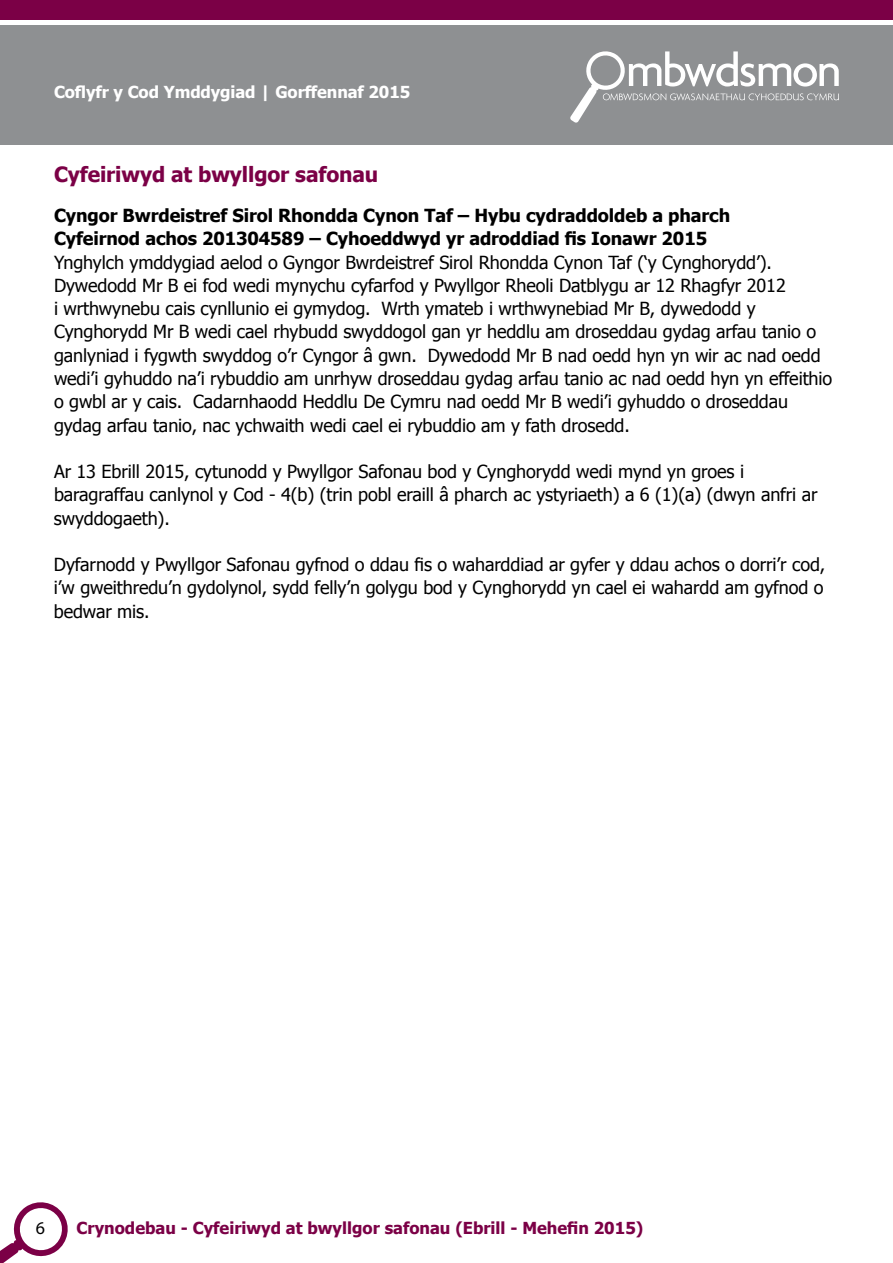
<style>
.page{position:relative;width:893px;height:1263px;background:#fff}
.page>*{position:absolute;margin:0;border:0;box-sizing:border-box;transform-origin:0 0}
.t1{font:700 21px "Tahoma";letter-spacing:-.005em;color:#7b0046}
.t2{font:18px/23.2px "Tahoma";letter-spacing:-.005em;color:#000}
.t3{font:700 18px/23.2px "Tahoma";letter-spacing:-.005em;color:#000}
.t4{font:18px "Myriad Pro";color:#000}
.t5{font:700 16.5px "Tahoma";color:#7b0046}
.t6{font:700 16.5px "Tahoma";letter-spacing:-.005em;color:#fff}
</style>
<div class="page">
<div style="left:0;top:26px;width:893px;height:119px;background:#8e9092"></div>
<div style="left:0;top:0;width:893px;height:20px;background:#7b0046"></div>
<svg style="left:570px;top:51px;width:269px;height:72px"></svg>
<svg style="left:0;top:1202px;width:68px;height:61px"></svg>
<p class="t6" style="left:54px;top:80px;width:358px">Coflyfr y Cod Ymddygiad | Gorffennaf 2015</p>
<p class="t1" style="left:54px;top:160px;width:326px">Cyfeiriwyd at bwyllgor safonau</p>
<p class="t3" style="left:54px;top:203px;width:678px">Cyngor Bwrdeistref Sirol Rhondda Cynon Taf – Hybu cydraddoldeb a pharch<br>Cyfeirnod achos 201304589 – Cyhoeddwyd yr adroddiad fis Ionawr 2015</p>
<p class="t2" style="left:54px;top:250px;width:780px">Ynghylch ymddygiad aelod o Gyngor Bwrdeistref Sirol Rhondda Cynon Taf (‘y Cynghorydd’).<br>Dywedodd Mr B ei fod wedi mynychu cyfarfod y Pwyllgor Rheoli Datblygu ar 12 Rhagfyr 2012<br>i wrthwynebu cais cynllunio ei gymydog. Wrth ymateb i wrthwynebiad Mr B, dywedodd y Cynghorydd Mr B wedi cael rhybudd swyddogol gan yr heddlu am droseddau gydag arfau tanio o ganlyniad i fygwth swyddog o’r Cyngor â gwn. Dywedodd Mr B nad oedd hyn yn wir ac nad oedd wedi’i gyhuddo na’i rybuddio am unrhyw droseddau gydag arfau tanio ac nad oedd hyn yn effeithio o gwbl ar y cais. Cadarnhaodd Heddlu De Cymru nad oedd Mr B wedi’i gyhuddo o droseddau gydag arfau tanio, nac ychwaith wedi cael ei rybuddio am y fath drosedd.</p>
<p class="t2" style="left:54px;top:459px;width:765px">Ar 13 Ebrill 2015, cytunodd y Pwyllgor Safonau bod y Cynghorydd wedi mynd yn groes i baragraffau canlynol y Cod - 4(b) (trin pobl eraill â pharch ac ystyriaeth) a 6 (1)(a) (dwyn anfri ar swyddogaeth).</p>
<p class="t2" style="left:54px;top:552px;width:773px;text-align:justify">Dyfarnodd y Pwyllgor Safonau gyfnod o ddau fis o waharddiad ar gyfer y ddau achos o dorri’r cod, i’w gweithredu’n gydolynol, sydd felly’n golygu bod y Cynghorydd yn cael ei wahardd am gyfnod o bedwar mis.</p>
<p class="t4" style="left:36px;top:1217px;width:11px">6</p>
<p class="t5" style="left:77px;top:1216px;width:568px">Crynodebau - Cyfeiriwyd at bwyllgor safonau (Ebrill - Mehefin 2015)</p>
</div>
